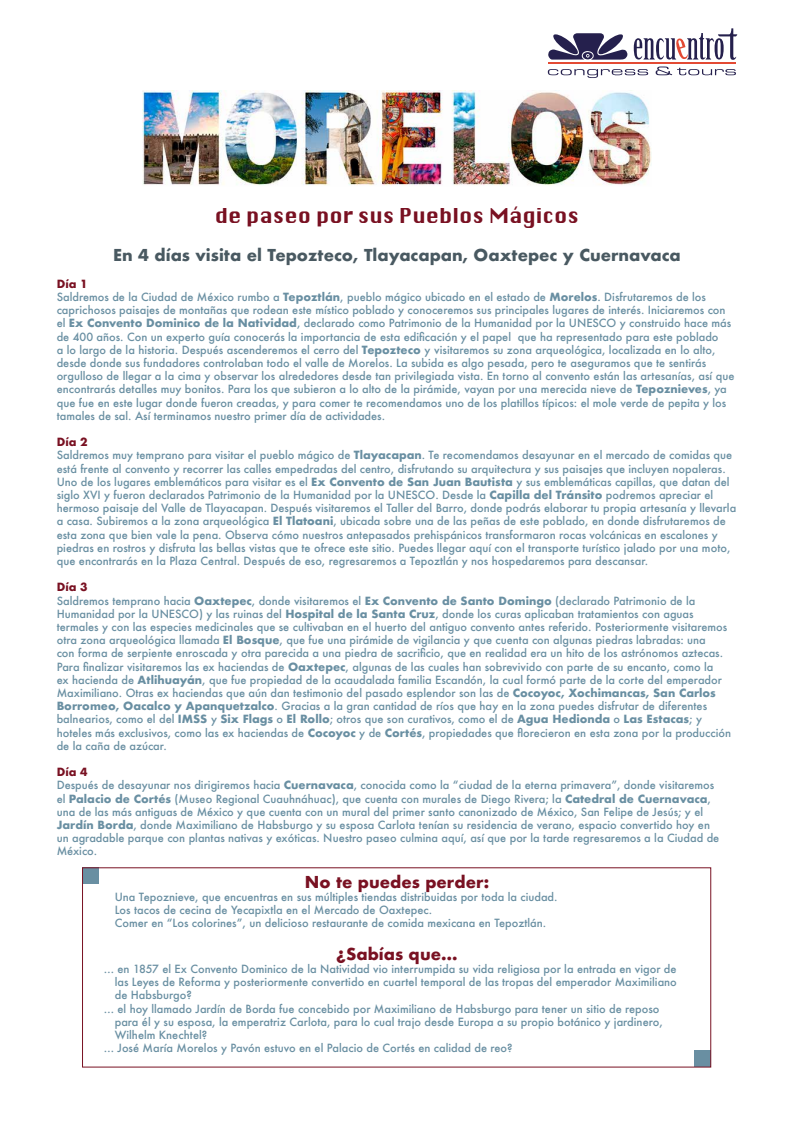
<style>
.page{position:relative;width:794px;height:1134px;background:#fff}
.page>*{position:absolute;margin:0;border:0;box-sizing:border-box;transform-origin:0 0}
.t1{font:20px "Krungthep";color:#791122}
.t2{font:700 16px "Futura";color:#495961}
.t3{font:700 16px "Futura";color:#791122}
.t4{font:500 11px/13.2px "Futura";color:#698fa2}
.s1{font-weight:700;color:#791122}
.s2{font-weight:700}
</style>
<div class="page">
<svg style="left:634px;top:28px;width:103px;height:32px"></svg>
<svg style="left:548px;top:33px;width:79px;height:27px"></svg>
<hr style="left:548px;top:62px;width:188px;height:2px;background:#e34a34">
<svg style="left:548px;top:69px;width:100px;height:9px"></svg>
<svg style="left:655px;top:67px;width:81px;height:8px"></svg>
<img style="left:143px;top:91px;width:508px;height:95px">
<div style="left:694px;top:1050px;width:16px;height:17px;background:#698fa2"></div>
<div style="left:82px;top:867px;width:17px;height:17px;background:#698fa2"></div>
<h1 class="t1" style="left:215px;top:204px;width:366px">de paseo por sus Pueblos Mágicos</h1>
<h2 class="t2" style="left:113px;top:244px;width:569px">En 4 días visita el Tepozteco, Tlayacapan, Oaxtepec y Cuernavaca</h2>
<p class="t4" style="left:57px;top:277px;width:679px"><span class="s1">Día 1<br></span>Saldremos de la Ciudad de México rumbo a <span class="s2">Tepoztlán</span>, pueblo mágico ubicado en el estado de <span class="s2">Morelos</span>. Disfrutaremos de los caprichosos paisajes de montañas que rodean este místico poblado y conoceremos sus principales lugares de interés. Iniciaremos con el <span class="s2">Ex Convento Dominico de la Natividad</span>, declarado como Patrimonio de la Humanidad por la UNESCO y construido hace más de 400 años. Con un experto guía conocerás la importancia de esta edificación y el papel que ha representado para este poblado<br>a lo largo de la historia. Después ascenderemos el cerro del <span class="s2">Tepozteco</span> y visitaremos su zona arqueológica, localizada en lo alto, desde donde sus fundadores controlaban todo el valle de Morelos. La subida es algo pesada, pero te aseguramos que te sentirás orgulloso de llegar a la cima y observar los alrededores desde tan privilegiada vista. En torno al convento están las artesanías, así que encontrarás detalles muy bonitos. Para los que subieron a lo alto de la pirámide, vayan por una merecida nieve de <span class="s2">Tepoznieves</span>, ya que fue en este lugar donde fueron creadas, y para comer te recomendamos uno de los platillos típicos: el mole verde de pepita y los tamales de sal. Así terminamos nuestro primer día de actividades.</p>
<p class="t4" style="left:57px;top:435px;width:681px"><span class="s1">Día 2<br></span>Saldremos muy temprano para visitar el pueblo mágico de <span class="s2">Tlayacapan</span>. Te recomendamos desayunar en el mercado de comidas que está frente al convento y recorrer las calles empedradas del centro, disfrutando su arquitectura y sus paisajes que incluyen nopaleras.<br>Uno de los lugares emblemáticos para visitar es el <span class="s2">Ex Convento de San Juan Bautista</span> y sus emblemáticas capillas, que datan del siglo XVI y fueron declarados Patrimonio de la Humanidad por la UNESCO. Desde la <span class="s2">Capilla del Tránsito</span> podremos apreciar el hermoso paisaje del Valle de Tlayacapan. Después visitaremos el Taller del Barro, donde podrás elaborar tu propia artesanía y llevarla a casa. Subiremos a la zona arqueológica <span class="s2">El Tlatoani</span>, ubicada sobre una de las peñas de este poblado, en donde disfrutaremos de esta zona que bien vale la pena. Observa cómo nuestros antepasados prehispánicos transformaron rocas volcánicas en escalones y piedras en rostros y disfruta las bellas vistas que te ofrece este sitio. Puedes llegar aquí con el transporte turístico jalado por una moto, que encontrarás en la Plaza Central. Después de eso, regresaremos a Tepoztlán y nos hospedaremos para descansar.</p>
<p class="t4" style="left:57px;top:580px;width:676px"><span class="s1">Día 3<br></span>Saldremos temprano hacia <span class="s2">Oaxtepec</span>, donde visitaremos el <span class="s2">Ex Convento de Santo Domingo</span> (declarado Patrimonio de la Humanidad por la UNESCO) y las ruinas del <span class="s2">Hospital de la Santa Cruz</span>, donde los curas aplicaban tratamientos con aguas termales y con las especies medicinales que se cultivaban en el huerto del antiguo convento antes referido. Posteriormente visitaremos otra zona arqueológica llamada <span class="s2">El Bosque</span>, que fue una pirámide de vigilancia y que cuenta con algunas piedras labradas: una<br>con forma de serpiente enroscada y otra parecida a una piedra de sacrificio, que en realidad era un hito de los astrónomos aztecas.<br>Para finalizar visitaremos las ex haciendas de <span class="s2">Oaxtepec</span>, algunas de las cuales han sobrevivido con parte de su encanto, como la<br>ex hacienda de <span class="s2">Atlihuayán</span>, que fue propiedad de la acaudalada familia Escandón, la cual formó parte de la corte del emperador Maximiliano. Otras ex haciendas que aún dan testimonio del pasado esplendor son las de <span class="s2">Cocoyoc, Xochimancas, San Carlos Borromeo, Oacalco y Apanquetzalco</span>. Gracias a la gran cantidad de ríos que hay en la zona puedes disfrutar de diferentes balnearios, como el del <span class="s2">IMSS</span> y <span class="s2">Six Flags</span> o <span class="s2">El Rollo</span>; otros que son curativos, como el de <span class="s2">Agua Hedionda</span> o <span class="s2">Las Estacas</span>; y hoteles más exclusivos, como las ex haciendas de <span class="s2">Cocoyoc</span> y de <span class="s2">Cortés</span>, propiedades que florecieron en esta zona por la producción de la caña de azúcar.</p>
<p class="t4" style="left:57px;top:765px;width:664px"><span class="s1">Día 4<br></span>Después de desayunar nos dirigiremos hacia <span class="s2">Cuernavaca</span>, conocida como la “ciudad de la eterna primavera”, donde visitaremos el <span class="s2">Palacio de Cortés</span> (Museo Regional Cuauhnáhuac), que cuenta con murales de Diego Rivera; la <span class="s2">Catedral de Cuernavaca</span>, una de las más antiguas de México y que cuenta con un mural del primer santo canonizado de México, San Felipe de Jesús; y el <span class="s2">Jardín Borda</span>, donde Maximiliano de Habsburgo y su esposa Carlota tenían su residencia de verano, espacio convertido hoy en un agradable parque con plantas nativas y exóticas. Nuestro paseo culmina aquí, así que por la tarde regresaremos a la Ciudad de México.</p>
<h2 class="t3" style="left:305px;top:870px;width:186px">No te puedes perder:</h2>
<p class="t4" style="left:115px;top:890px;width:444px">Una Tepoznieve, que encuentras en sus múltiples tiendas distribuidas por toda la ciudad.<br>Los tacos de cecina de Yecapixtla en el Mercado de Oaxtepec.<br>Comer en “Los colorines”, un delicioso restaurante de comida mexicana en Tepoztlán.</p>
<h2 class="t3" style="left:336px;top:942px;width:123px">¿Sabías que…</h2>
<p class="t4" style="left:104px;top:962px;width:574px">… en 1857 el Ex Convento Dominico de la Natividad vio interrumpida su vida religiosa por la entrada en vigor de</p>
<p class="t4" style="left:115px;top:975px;width:563px">las Leyes de Reforma y posteriormente convertido en cuartel temporal de las tropas del emperador Maximiliano</p>
<p class="t4" style="left:115px;top:988px;width:79px">de Habsburgo?</p>
<p class="t4" style="left:104px;top:1002px;width:557px">… el hoy llamado Jardín de Borda fue concebido por Maximiliano de Habsburgo para tener un sitio de reposo</p>
<p class="t4" style="left:115px;top:1015px;width:549px">para él y su esposa, la emperatriz Carlota, para lo cual trajo desde Europa a su propio botánico y jardinero,</p>
<p class="t4" style="left:115px;top:1028px;width:94px">Wilhelm Knechtel?</p>
<p class="t4" style="left:104px;top:1041px;width:410px">… José María Morelos y Pavón estuvo en el Palacio de Cortés en calidad de reo?</p>
</div>
